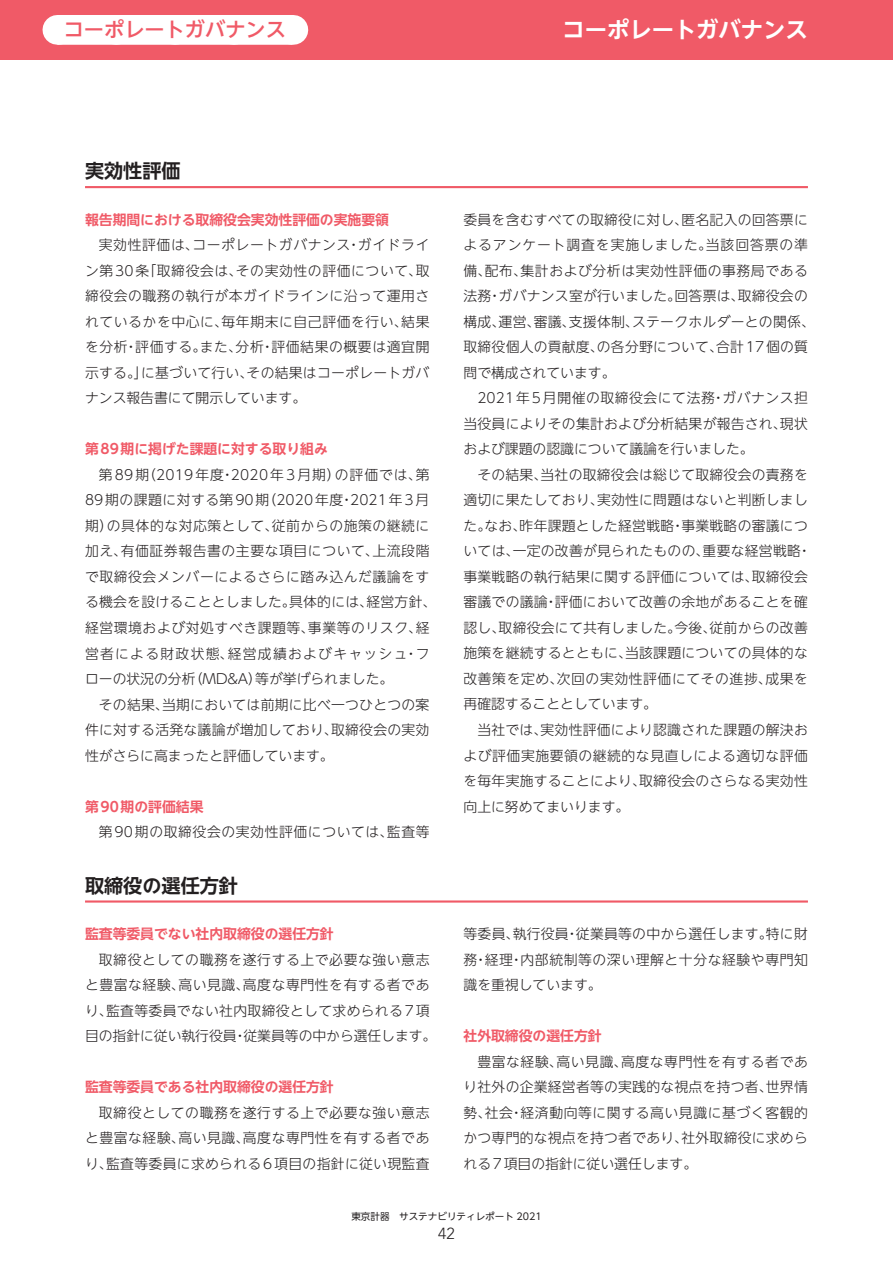
<style>
.page{position:relative;width:893px;height:1263px;background:#fff}
.page>*{position:absolute;margin:0;border:0;box-sizing:border-box;transform-origin:0 0}
.t1{font:700 22.35px "UD Shin Go NT Pr 6 N De";color:#fff}
.t2{font:500 20.25px "UD Shin Go NT Pr 6 N";color:#f05a67}
.t3{font:700 19.2px "UD Shin Go NT Pr 6 N De";color:#231f20}
.t4{font:300 15.9px "Avenir LT Std";color:#231f20}
.t5{font:300 13.8px/25.5px "UD Shin Go NT Pr 6 N";letter-spacing:.02em;color:#231f20;text-align:justify}
.t6{font:300 13.8px/25.5px "UD Shin Go NT Pr 6 N";letter-spacing:.04em;color:#231f20}
.t7{font:700 13.8px "UD Shin Go NT Pr 6 N De";color:#f05a67}
.t8{font:300 13.8px "UD Shin Go NT Pr 6 N";letter-spacing:.045em;color:#231f20}
.t9{font:9.6px "UD Shin Go NT Pr 6 N";color:#231f20}
</style>
<div class="page">
<div style="left:0;top:0;width:893px;height:60px;background:#f05a67"></div>
<hr style="left:292px;top:15px;width:1px;height:30px;background:#fff">
<div style="left:57px;top:15px;width:235px;height:30px;background:#fff"></div>
<hr style="left:85px;top:186px;width:723px;height:2px;background:#f05a67">
<hr style="left:85px;top:900px;width:723px;height:2px;background:#f05a67">
<h2 class="t2" style="left:64px;top:13px;width:224px">コーポレートガバナンス</h2>
<h1 class="t1" style="left:562px;top:12px;width:247px">コーポレートガバナンス</h1>
<h2 class="t2" style="left:64px;top:13px;width:163px">社会への取り組み</h2>
<h3 class="t3" style="left:85px;top:156px;width:97px">実効性評価</h3>
<p class="t7" style="left:85px;top:208px;width:306px">報告期間における取締役会実効性評価の実施要領</p>
<p class="t5" style="left:85px;top:232px;width:346px;text-indent:14px">実効性評価は、コーポレートガバナンス・ガイドライン第30条「取締役会は、その実効性の評価について、取締役会の職務の執行が本ガイドラインに沿って運用されているかを中心に、毎年期末に自己評価を行い、結果を分析・評価する。また、分析・評価結果の概要は適宜開示する。」に基づいて行い、その結果はコーポレートガバナンス報告書にて開示しています。</p>
<p class="t7" style="left:85px;top:438px;width:244px">第89期に掲げた課題に対する取り組み</p>
<p class="t6" style="left:85px;top:461px;width:353px;text-indent:14px">第89期（2019年度・2020年3月期）の評価では、第<br>89期の課題に対する第90期（2020年度・2021年3月期）の具体的な対応策として、従前からの施策の継続に加え、有価証券報告書の主要な項目について、上流段階で取締役会メンバーによるさらに踏み込んだ議論をする機会を設けることとしました。具体的には、経営方針、経営環境および対処すべき課題等、事業等のリスク、経営者による財政状態、経営成績およびキャッシュ・フローの状況の分析（MD&amp;A）等が挙げられました。</p>
<p class="t5" style="left:85px;top:691px;width:346px;text-indent:14px">その結果、当期においては前期に比べ一つひとつの案件に対する活発な議論が増加しており、取締役会の実効性がさらに高まったと評価しています。</p>
<p class="t7" style="left:85px;top:795px;width:120px">第90期の評価結果</p>
<p class="t8" style="left:99px;top:821px;width:332px">第90期の取締役会の実効性評価については、監査等</p>
<h3 class="t3" style="left:85px;top:870px;width:155px">取締役の選任方針</h3>
<p class="t7" style="left:85px;top:923px;width:250px">監査等委員でない社内取締役の選任方針</p>
<p class="t6" style="left:85px;top:946px;width:353px;text-align:center">取締役としての職務を遂行する上で必要な強い意志<br>と豊富な経験、高い見識、高度な専門性を有する者であり、監査等委員でない社内取締役として求められる7項目の指針に従い執行役員・従業員等の中から選任します。</p>
<p class="t7" style="left:85px;top:1076px;width:250px">監査等委員である社内取締役の選任方針</p>
<p class="t5" style="left:85px;top:1099px;width:346px;text-indent:14px">取締役としての職務を遂行する上で必要な強い意志と豊富な経験、高い見識、高度な専門性を有する者であり、監査等委員に求められる6項目の指針に従い現監査</p>
<p class="t5" style="left:463px;top:206px;width:353px;text-align:left">委員を含むすべての取締役に対し、匿名記入の回答票によるアンケート調査を実施しました。当該回答票の準備、配布、集計および分析は実効性評価の事務局である法務・ガバナンス室が行いました。回答票は、取締役会の構成、運営、審議、支援体制、ステークホルダーとの関係、取締役個人の貢献度、の各分野について、合計17個の質問で構成されています。</p>
<p class="t5" style="left:463px;top:385px;width:346px;text-indent:14px">2021年5月開催の取締役会にて法務・ガバナンス担当役員によりその集計および分析結果が報告され、現状および課題の認識について議論を行いました。</p>
<p class="t5" style="left:463px;top:461px;width:349px;text-align:left;text-indent:14px">その結果、当社の取締役会は総じて取締役会の責務を適切に果たしており、実効性に問題はないと判断しました。なお、昨年課題とした経営戦略・事業戦略の審議については、一定の改善が見られたものの、重要な経営戦略・事業戦略の執行結果に関する評価については、取締役会審議での議論・評価において改善の余地があることを確認し、取締役会にて共有しました。今後、従前からの改善施策を継続するとともに、当該課題についての具体的な改善策を定め、次回の実効性評価にてその進捗、成果を再確認することとしています。</p>
<p class="t5" style="left:463px;top:716px;width:346px;text-indent:14px">当社では、実効性評価により認識された課題の解決および評価実施要領の継続的な見直しによる適切な評価を毎年実施することにより、取締役会のさらなる実効性向上に努めてまいります。</p>
<p class="t5" style="left:463px;top:921px;width:346px">等委員、執行役員・従業員等の中から選任します。特に財務・経理・内部統制等の深い理解と十分な経験や専門知識を重視しています。</p>
<p class="t7" style="left:463px;top:1025px;width:140px">社外取締役の選任方針</p>
<p class="t5" style="left:463px;top:1048px;width:346px;text-indent:14px">豊富な経験、高い見識、高度な専門性を有する者であり社外の企業経営者等の実践的な視点を持つ者、世界情勢、社会・経済動向等に関する高い見識に基づく客観的かつ専門的な視点を持つ者であり、社外取締役に求められる7項目の指針に従い選任します。</p>
<p class="t9" style="left:351px;top:1208px;width:192px">東京計器　サステナビリティレポート 2021</p>
<p class="t4" style="left:438px;top:1224px;width:18px">42</p>
</div>
